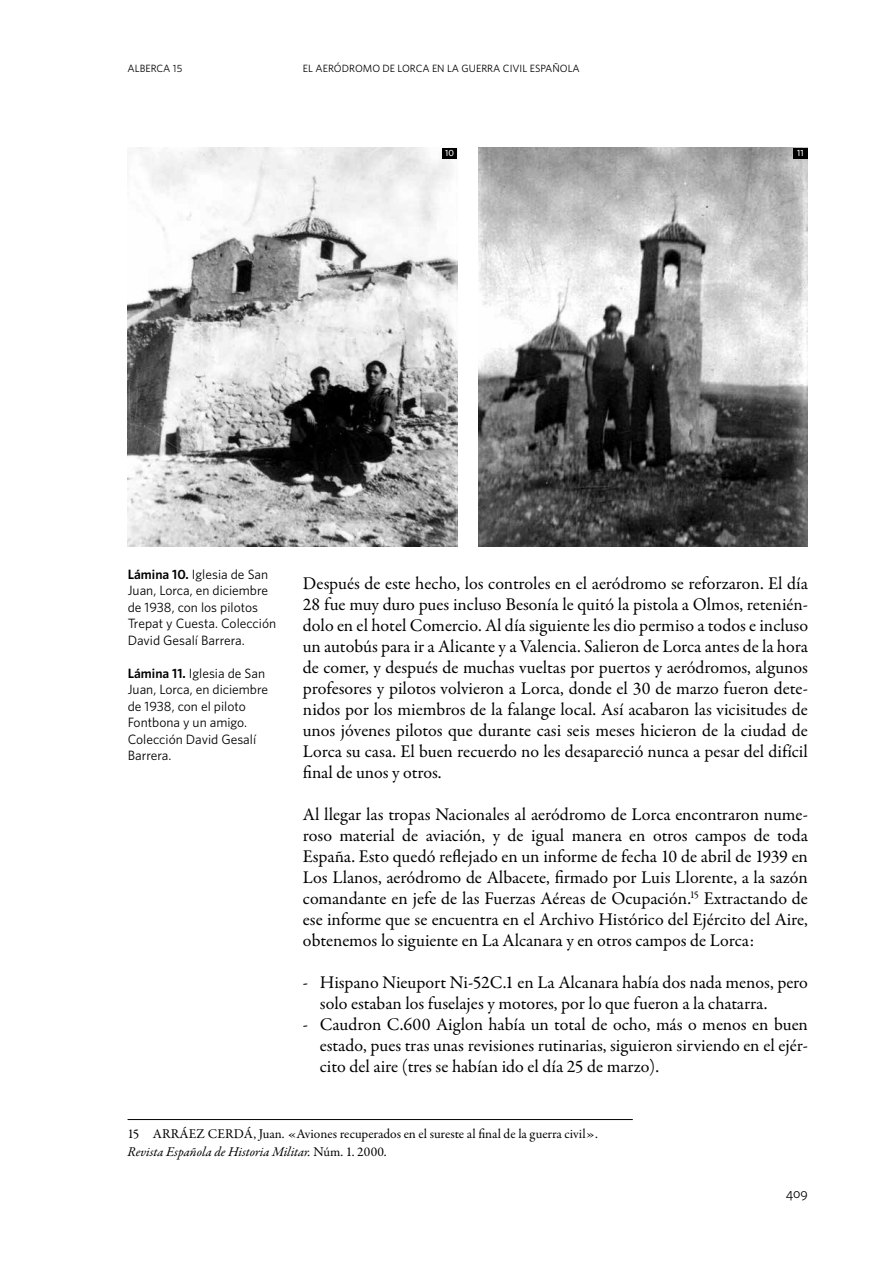
<style>
.page{position:relative;width:893px;height:1263px;background:#fff}
.page>*{position:absolute;margin:0;border:0;box-sizing:border-box;transform-origin:0 0}
.t1{font:18px/21px "Garamond Premr Pro";color:#000;text-align:justify}
.t2{font:13.5px/16.5px "Whitney HTF";color:#000}
.t3{font:13.5px/18px "Garamond Premr Pro";color:#000}
.t4{font:13.5px "Whitney HTF Book SC";color:#000}
.t5{font:10.5px "Whitney HTF";color:#000}
.t6{font:500 9px "Whitney HTF";color:#fff}
.s1{font-weight:600}
.s2{font-style:italic}
</style>
<div class="page">
<img style="left:128px;top:148px;width:329px;height:399px">
<img style="left:478px;top:148px;width:330px;height:399px">
<hr style="left:128px;top:1119px;width:505px;height:1px;background:#000">
<div style="left:793px;top:148px;width:15px;height:10px;background:#000"></div>
<div style="left:442px;top:148px;width:15px;height:10px;background:#000"></div>
<p class="t5" style="left:128px;top:62px;width:56px">ALBERCA 15</p>
<p class="t5" style="left:303px;top:62px;width:278px">EL AERÓDROMO DE LORCA EN LA GUERRA CIVIL ESPAÑOLA</p>
<p class="t6" style="left:445px;top:148px;width:10px">10</p>
<p class="t6" style="left:797px;top:148px;width:8px">11</p>
<p class="t2" style="left:128px;top:565px;width:150px"><span class="s1">Lámina 10.</span> Iglesia de San<br>Juan, Lorca, en diciembre de 1938, con los pilotos<br>Trepat y Cuesta. Colección<br>David Gesalí Barrera.</p>
<p class="t2" style="left:128px;top:664px;width:142px"><span class="s1">Lámina 11.</span> Iglesia de San<br>Juan, Lorca, en diciembre de 1938, con el piloto<br>Fontbona y un amigo.<br>Colección David Gesalí<br>Barrera.</p>
<p class="t1" style="left:303px;top:573px;width:507px">Después de este hecho, los controles en el aeródromo se reforzaron. El día 28 fue muy duro pues incluso Besonía le quitó la pistola a Olmos, retenién&shy;dolo en el hotel Comercio. Al día siguiente les dio permiso a todos e incluso un autobús para ir a Alicante y a Valencia. Salieron de Lorca antes de la hora de comer, y después de muchas vueltas por puertos y aeródromos, algunos profesores y pilotos volvieron a Lorca, donde el 30 de marzo fueron dete&shy;nidos por los miembros de la falange local. Así acabaron las vicisitudes de unos jóvenes pilotos que durante casi seis meses hicieron de la ciudad de Lorca su casa. El buen recuerdo no les desapareció nunca a pesar del difícil final de unos y otros.</p>
<p class="t1" style="left:303px;top:804px;width:507px">Al llegar las tropas Nacionales al aeródromo de Lorca encontraron nume&shy;roso material de aviación, y de igual manera en otros campos de toda España. Esto quedó reflejado en un informe de fecha 10 de abril de 1939 en Los Llanos, aeródromo de Albacete, firmado por Luis Llorente, a la sazón comandante en jefe de las Fuerzas Aéreas de Ocupación.<sup>15</sup> Extractando de ese informe que se encuentra en el Archivo Histórico del Ejército del Aire, obtenemos lo siguiente en La Alcanara y en otros campos de Lorca:</p>
<p class="t1" style="left:320px;top:972px;width:489px;text-indent:-17px">- Hispano Nieuport Ni-52C.1 en La Alcanara había dos nada menos, pero solo estaban los fuselajes y motores, por lo que fueron a la chatarra.</p>
<p class="t1" style="left:320px;top:1014px;width:489px;text-indent:-17px">- Caudron C.600 Aiglon había un total de ocho, más o menos en buen estado, pues tras unas revisiones rutinarias, siguieron sirviendo en el ejér&shy;cito del aire (tres se habían ido el día 25 de marzo).</p>
<p class="t3" style="left:128px;top:1125px;width:472px">15 ARRÁEZ CERDÁ, Juan. «Aviones recuperados en el sureste al final de la guerra civil».<br><span class="s2">Revista Española de Historia Militar.</span> Núm. 1. 2000.</p>
<p class="t4" style="left:786px;top:1185px;width:24px">409</p>
</div>
